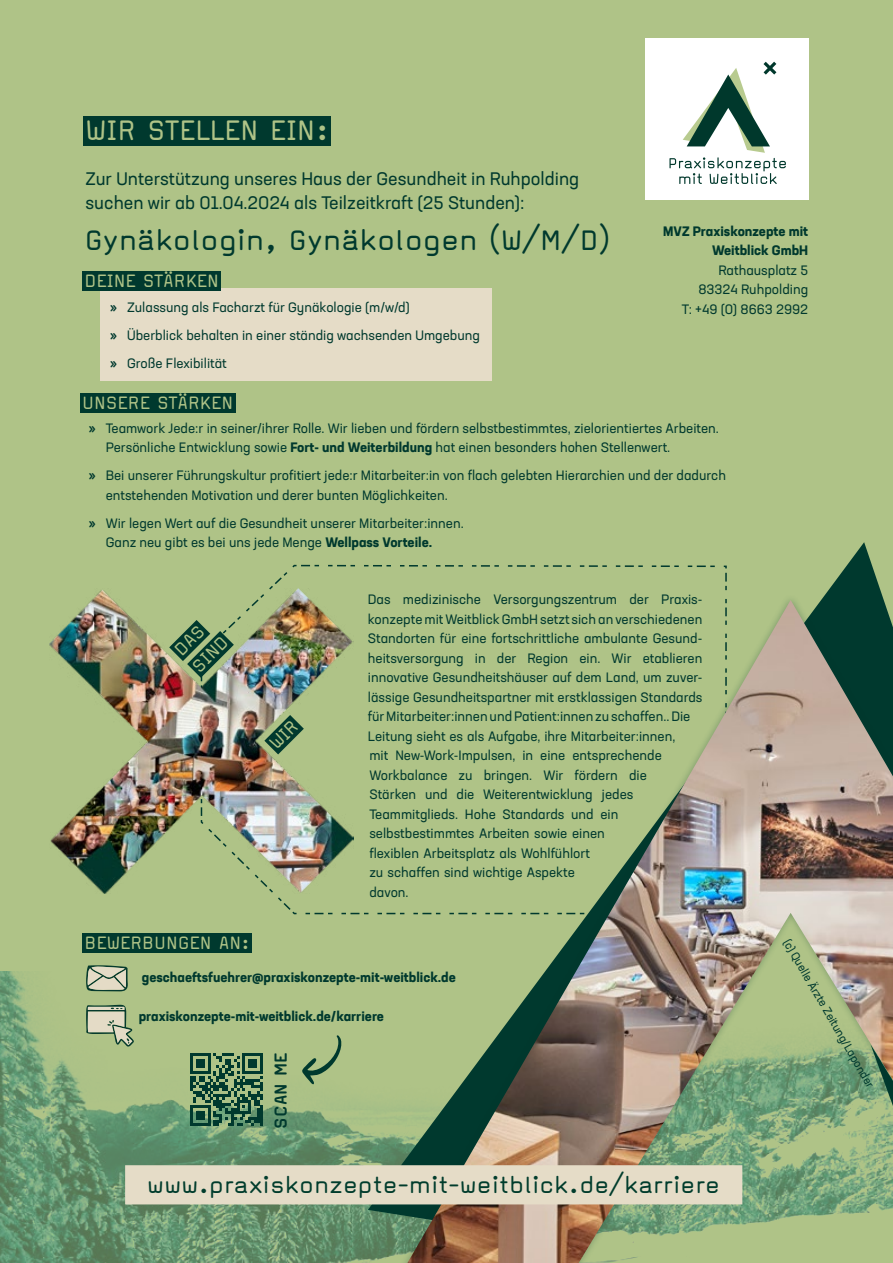
<style>
.page{position:relative;width:893px;height:1263px;background:#afc387}
.page>*{position:absolute;margin:0;border:0;box-sizing:border-box;transform-origin:0 0}
.t1{font:33px "Magda Clean";color:#00392e}
.t2{font:33px "Magda Clean";color:#afc387}
.t3{font:27px "Magda Clean";color:#003c2c}
.t4{font:21px "Magda Clean";color:#afc387}
.t5{font:700 20.4px "Magda Clean";letter-spacing:.015em;color:#00392e}
.t6{font:18px/24px "Neusa Next Std";color:#00392e}
.t7{font:13.5px/19.5px "Neusa Next Std";color:#00392e}
.t8{font:700 13.5px/19.5px "Neusa Next Std";color:#00392e;text-align:right}
.t9{font:11.55px "Neusa Next Std";color:#00392e}
.s1{font-family:"Magda Clean";font-weight:700}
.s2{font-weight:700}
</style>
<div class="page">
<img style="left:0;top:972px;width:394px;height:291px">
<svg style="left:826px;top:542px;width:56px;height:51px"></svg>
<svg style="left:368px;top:912px;width:26px;height:308px"></svg>
<img style="left:407px;top:600px;width:486px;height:663px">
<div style="left:80px;top:393px;width:155px;height:20px;background:#00392e"></div>
<div style="left:100px;top:288px;width:391px;height:93px;background:#e5dcc7"></div>
<div style="left:83px;top:117px;width:248px;height:29px;background:#00392e"></div>
<svg style="left:190px;top:1053px;width:73px;height:73px"></svg>
<svg style="left:122px;top:1162px;width:623px;height:45px;background:#d4d0b9"></svg>
<div style="left:645px;top:38px;width:163px;height:162px;background:#fff"></div>
<svg style="left:669px;top:62px;width:117px;height:122px"></svg>
<div style="left:82px;top:933px;width:170px;height:20px;background:#00392e"></div>
<svg style="left:86px;top:965px;width:42px;height:26px"></svg>
<svg style="left:86px;top:1005px;width:48px;height:42px"></svg>
<div style="left:82px;top:271px;width:139px;height:20px;background:#00392e"></div>
<img style="left:49px;top:590px;width:304px;height:303px">
<svg style="left:301px;top:1034px;width:41px;height:50px"></svg>
<img style="left:169px;top:564px;width:547px;height:254px">
<h1 class="t2" style="left:86px;top:113px;width:245px">WIR STELLEN EIN:</h1>
<h3 class="t6" style="left:86px;top:167px;width:495px">Zur Unterstützung unseres Haus der Gesundheit in Ruhpolding suchen wir ab 01.04.2024 als Teilzeitkraft (25 Stunden):</h3>
<h1 class="t1" style="left:84px;top:223px;width:528px">Gynäkologin, Gynäkologen (W/M/D)</h1>
<h3 class="t4" style="left:84px;top:270px;width:136px">DEINE STÄRKEN</h3>
<p class="t7" style="left:110px;top:293px;width:371px;line-height:28px"><span class="s1">»</span> Zulassung als Facharzt für Gynäkologie (m/w/d)<br><span class="s1">»</span> Überblick behalten in einer ständig wachsenden Umgebung <span class="s1">»</span> Große Flexibilität</p>
<h3 class="t4" style="left:82px;top:392px;width:153px">UNSERE STÄRKEN</h3>
<p class="t8" style="left:663px;top:221px;width:146px">MVZ Praxiskonzepte mit<br>Weitblick GmbH</p>
<p class="t7" style="left:682px;top:260px;width:128px;text-align:right">Rathausplatz 5<br>83324 Ruhpolding<br>T: +49 (0) 8663 2992</p>
<p class="t7" style="left:106px;top:418px;width:615px;text-indent:-17px"><span class="s1">»</span> Teamwork Jede:r in seiner/ihrer Rolle. Wir lieben und fördern selbstbestimmtes, zielorientiertes Arbeiten.<br>Persönliche Entwicklung sowie <span class="s2">Fort- und Weiterbildung</span> hat einen besonders hohen Stellenwert.</p>
<p class="t7" style="left:106px;top:466px;width:622px;text-indent:-17px"><span class="s1">»</span> Bei unserer Führungskultur profitiert jede:r Mitarbeiter:in von flach gelebten Hierarchien und der dadurch entstehenden Motivation und derer bunten Möglichkeiten.</p>
<p class="t7" style="left:106px;top:513px;width:360px;text-indent:-17px"><span class="s1">»</span> Wir legen Wert auf die Gesundheit unserer Mitarbeiter:innen.<br>Ganz neu gibt es bei uns jede Menge <span class="s2">Wellpass Vorteile.</span></p>
<h3 class="t4" style="left:187px;top:661px;width:44px;rotate:-45deg">SIND</h3>
<p class="t7" style="left:368px;top:590px;width:336px">Das medizinische Versorgungszentrum der Praxis&shy;konzepte mit Weitblick GmbH setzt sich an verschiedenen Standorten für eine fortschrittliche ambulante Gesund&shy;heitsversorgung in der Region ein. Wir etablieren innovative Gesundheitshäuser auf dem Land, um zuver&shy;lässige Gesundheitspartner mit erstklassigen Standards für Mitarbeiter:innen und Patient:innen zu schaffen.. Die Leitung sieht es als Aufgabe, ihre Mitarbeiter:innen,<br>mit New-Work-Impulsen, in eine entsprechende Workbalance zu bringen. Wir fördern die<br>Stärken und die Weiterentwicklung jedes Teammitglieds. Hohe Standards und ein selbstbestimmtes Arbeiten sowie einen<br>flexiblen Arbeitsplatz als Wohlfühlort<br>zu schaffen sind wichtige Aspekte<br>davon.</p>
<h3 class="t4" style="left:84px;top:932px;width:167px">BEWERBUNGEN AN:</h3>
<p class="t8" style="left:142px;top:967px;width:316px">geschaeftsfuehrer@praxiskonzepte-mit-weitblick.de</p>
<p class="t8" style="left:139px;top:1007px;width:247px">praxiskonzepte-mit-weitblick.de/karriere</p>
<h3 class="t5" style="left:270px;top:1129px;width:78px;rotate:-90deg">SCAN ME</h3>
<h2 class="t3" style="left:147px;top:1171px;width:574px">www.praxiskonzepte-mit-weitblick.de/karriere</h2>
<p class="t9" style="left:793px;top:936px;width:171px;rotate:60deg">(c) Quelle Ärzte Zeitung/Laponder</p>
</div>
